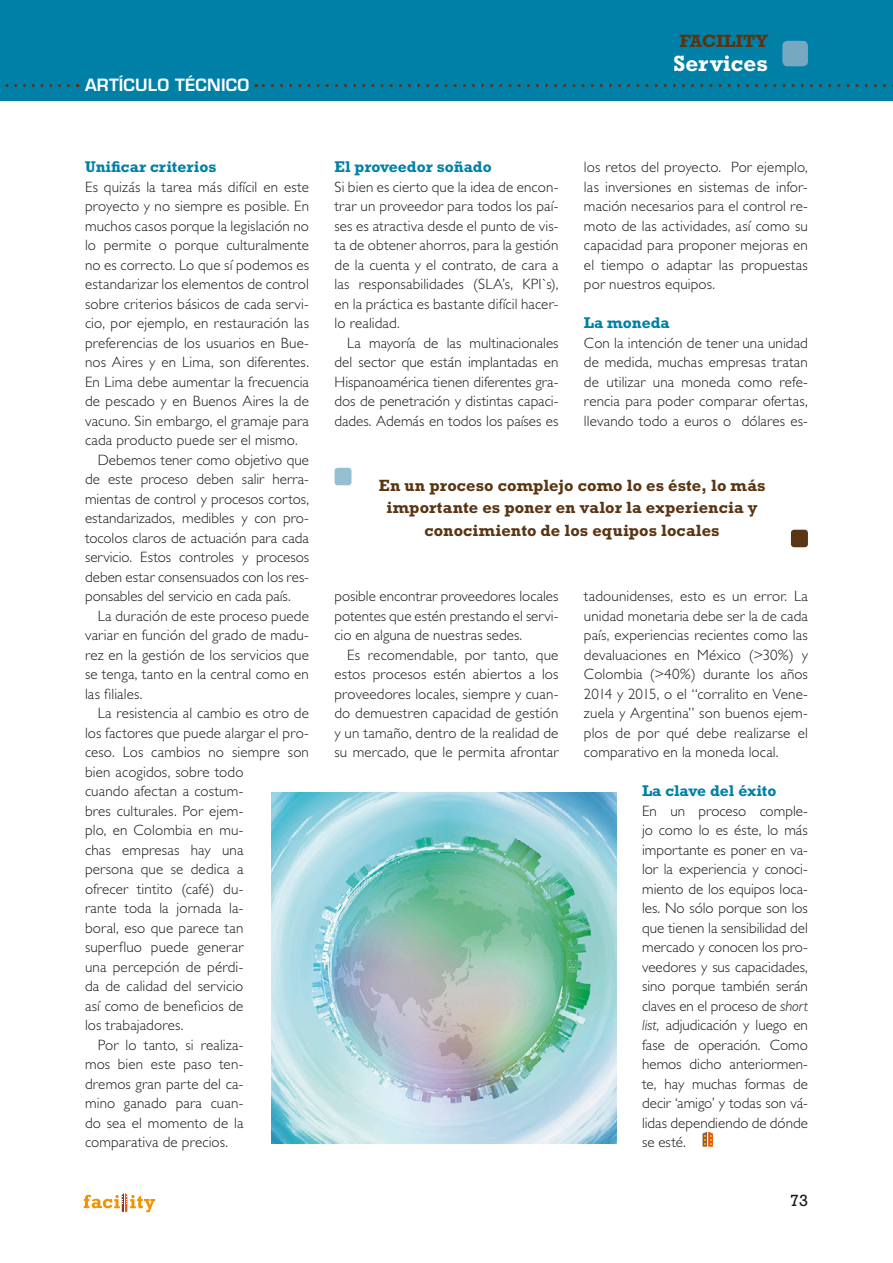
<style>
.page{position:relative;width:893px;height:1263px;background:#fff}
.page>*{position:absolute;margin:0;border:0;box-sizing:border-box;transform-origin:0 0}
.t1{font:700 22.5px "Rockwell Std";color:#fff}
.t2{font:700 18px "Rockwell Std";color:#5a3513}
.TITULAR{font:700 16.5px/22.5px "Rockwell Std";letter-spacing:.005em;color:#5a3513;text-align:center}
.t3{font:600 16.5px "Eurostile LT Std";letter-spacing:.01em;color:#fff}
.t4{font:16.5px "Rockwell Std";color:#1a171c}
.LADILLO{font:700 15.75px "Rockwell Std";color:#0080a6}
.TEXTO{font:300 15px/19.5px "Gill Sans Std";letter-spacing:.01em;color:#1a171c;text-align:justify}
.TEXTO_LADILLO{font:300 15px/19.5px "Gill Sans Std";letter-spacing:.01em;color:#1a171c;text-align:justify}
.s1{font-style:italic}
</style>
<div class="page">
<div style="left:0;top:0;width:893px;height:101px;background:#0080a6"></div>
<svg style="left:84px;top:1193px;width:71px;height:20px"></svg>
<div style="left:782px;top:41px;width:26px;height:25px;background:#77a8c2;border-radius:5px"></div>
<svg style="left:256px;top:84px;width:637px;height:3px"></svg>
<svg style="left:5px;top:84px;width:63px;height:3px"></svg>
<svg style="left:702px;top:1131px;width:11px;height:17px"></svg>
<div style="left:334px;top:468px;width:17px;height:17px;background:#96bfd4;border-radius:3px"></div>
<div style="left:791px;top:530px;width:17px;height:17px;background:#5a3513;border-radius:3px"></div>
<img style="left:272px;top:793px;width:345px;height:350px">
<p class="t3" style="left:85px;top:75px;width:166px">ARTÍCULO TÉCNICO</p>
<p class="t2" style="left:679px;top:30px;width:90px">FACILITY</p>
<h1 class="t1" style="left:673px;top:50px;width:96px">Services</h1>
<p class="LADILLO" style="left:85px;top:158px;width:133px">Unificar criterios</p>
<p class="TEXTO_LADILLO" style="left:85px;top:177px;width:225px">Es quizás la tarea más difícil en este proyecto y no siempre es posible. En muchos casos porque la legislación no lo permite o porque culturalmente no es correcto. Lo que sí podemos es estandarizar los elementos de control sobre criterios básicos de cada servi&shy;cio, por ejemplo, en restauración las preferencias de los usuarios en Bue&shy;nos Aires y en Lima, son diferentes.<br>En Lima debe aumentar la frecuencia de pescado y en Buenos Aires la de vacuno. Sin embargo, el gramaje para cada producto puede ser el mismo.</p>
<p class="TEXTO" style="left:85px;top:450px;width:225px;text-indent:13px">Debemos tener como objetivo que de este proceso deben salir herra&shy;mientas de control y procesos cortos, estandarizados, medibles y con pro&shy;tocolos claros de actuación para cada servicio. Estos controles y procesos deben estar consensuados con los res&shy;ponsables del servicio en cada país.</p>
<p class="TEXTO" style="left:85px;top:606px;width:225px;text-indent:13px">La duración de este proceso puede variar en función del grado de madu&shy;rez en la gestión de los servicios que se tenga, tanto en la central como en las filiales.</p>
<p class="TEXTO" style="left:85px;top:704px;width:225px;text-align:left;text-indent:13px">La resistencia al cambio es otro de los factores que puede alargar el pro&shy;ceso. Los cambios no siempre son bien acogidos, sobre todo<br>cuando afectan a costum-<br>bres culturales. Por ejem-<br>plo, en Colombia en mu-<br>chas empresas hay una<br>persona que se dedica a<br>ofrecer tintito (café) du-<br>rante toda la jornada la-<br>boral, eso que parece tan<br>superfluo puede generar<br>una percepción de pérdi-<br>da de calidad del servicio<br>así como de beneficios de<br>los trabajadores.</p>
<p class="TEXTO" style="left:85px;top:1035px;width:160px;text-indent:13px">Por lo tanto, si realiza&shy;mos bien este paso ten&shy;dremos gran parte del ca&shy;mino ganado para cuan&shy;do sea el momento de la comparativa de precios.</p>
<p class="LADILLO" style="left:334px;top:158px;width:159px">El proveedor soñado</p>
<p class="TEXTO_LADILLO" style="left:334px;top:177px;width:225px">Si bien es cierto que la idea de encon&shy;trar un proveedor para todos los paí&shy;ses es atractiva desde el punto de vis&shy;ta de obtener ahorros, para la gestión de la cuenta y el contrato, de cara a las responsabilidades (SLA’s, KPI`s), en la práctica es bastante difícil hacer&shy;lo realidad.</p>
<p class="TEXTO" style="left:334px;top:333px;width:225px;text-indent:13px">La mayoría de las multinacionales del sector que están implantadas en Hispanoamérica tienen diferentes gra&shy;dos de penetración y distintas capaci&shy;dades. Además en todos los países es</p>
<p class="TEXTO" style="left:584px;top:158px;width:225px">los retos del proyecto. Por ejemplo, las inversiones en sistemas de infor&shy;mación necesarios para el control re&shy;moto de las actividades, así como su capacidad para proponer mejoras en el tiempo o adaptar las propuestas por nuestros equipos.</p>
<p class="LADILLO" style="left:584px;top:314px;width:87px">La moneda</p>
<p class="TEXTO_LADILLO" style="left:584px;top:333px;width:225px">Con la intención de tener una unidad de medida, muchas empresas tratan de utilizar una moneda como refe&shy;rencia para poder comparar ofertas, llevando todo a euros o dólares es-</p>
<p class="TITULAR" style="left:379px;top:474px;width:388px">En un proceso complejo como lo es éste, lo más importante es poner en valor la experiencia y conocimiento de los equipos locales</p>
<p class="TEXTO" style="left:334px;top:587px;width:225px">posible encontrar proveedores locales potentes que estén prestando el servi&shy;cio en alguna de nuestras sedes.</p>
<p class="TEXTO" style="left:334px;top:645px;width:225px;text-indent:13px">Es recomendable, por tanto, que estos procesos estén abiertos a los proveedores locales, siempre y cuan&shy;do demuestren capacidad de gestión y un tamaño, dentro de la realidad de su mercado, que le permita afrontar</p>
<p class="TEXTO_LADILLO" style="left:584px;top:587px;width:225px">tadounidenses, esto es un error. La unidad monetaria debe ser la de cada país, experiencias recientes como las devaluaciones en México (&gt;30%) y Colombia (&gt;40%) durante los años 2014 y 2015, o el “corralito en Vene&shy;zuela y Argentina” son buenos ejem&shy;plos de por qué debe realizarse el comparativo en la moneda local.</p>
<p class="LADILLO" style="left:642px;top:782px;width:136px">La clave del éxito</p>
<p class="TEXTO_LADILLO" style="left:642px;top:801px;width:167px">En un proceso comple&shy;jo como lo es éste, lo más importante es poner en va&shy;lor la experiencia y conoci&shy;miento de los equipos loca&shy;les. No sólo porque son los que tienen la sensibilidad del mercado y conocen los pro&shy;veedores y sus capacidades, sino porque también serán claves en el proceso de <span class="s1">short list,</span> adjudicación y luego en fase de operación. Como hemos dicho anteriormen&shy;te, hay muchas formas de decir ‘amigo’ y todas son vá&shy;lidas dependiendo de dónde se esté.</p>
<p class="t4" style="left:790px;top:1191px;width:19px">73</p>
</div>
